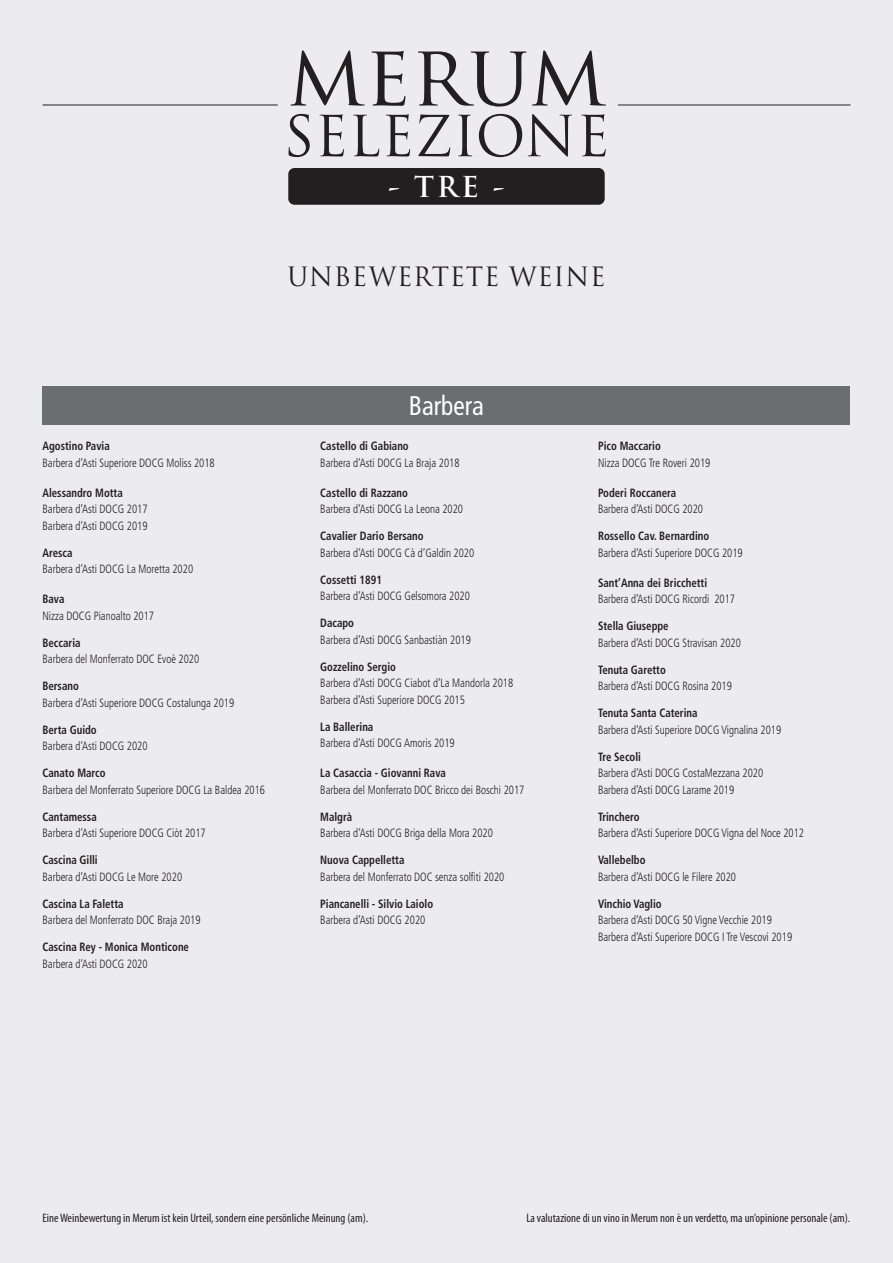
<style>
.page{position:relative;width:893px;height:1263px;background:#ececee}
.page>*{position:absolute;margin:0;border:0;box-sizing:border-box;transform-origin:0 0}
.t1{font:84.3px "Trajan Pro";color:#231f20}
.t2{font:55.05px "Trajan Pro";color:#231f20}
.t3{font:700 28.05px "Trajan Pro";color:#fff}
.t4{font:condensed 27px "Frutiger";color:#fff;scale:.94 1}
.t5{font:25.95px "Trajan";letter-spacing:.03em;color:#231f20}
.t6{font:condensed 12.3px "Myriad Pro";color:#231f20}
.Wein{font:300 condensed 12px "Frutiger";color:#231f20;scale:.9 1}
._4{font:700 condensed 12px "Frutiger";color:#231f20;scale:.9 1}
</style>
<div class="page">
<div style="left:288px;top:168px;width:317px;height:37px;background:#231f20;border-radius:6px"></div>
<div style="left:43px;top:386px;width:807px;height:38px;background:#6c6d70"></div>
<hr style="left:43px;top:105px;width:234px;height:1px;background:#231f20">
<hr style="left:618px;top:105px;width:232px;height:1px;background:#231f20">
<p class="t1" style="left:287px;top:21px;width:321px">merum</p>
<p class="t2" style="left:283px;top:101px;width:328px">SELEZIONE</p>
<p class="t3" style="left:388px;top:169px;width:118px">- TRE -</p>
<p class="t5" style="left:288px;top:261px;width:319px">UNBEWERTETE WEINE</p>
<p class="_4" style="left:43px;top:439px;width:76px">Agostino Pavia</p>
<p class="Wein" style="left:43px;top:456px;width:193px">Barbera d‘Asti Superiore DOCG Moliss 2018</p>
<p class="_4" style="left:43px;top:486px;width:91px">Alessandro Motta</p>
<p class="Wein" style="left:43px;top:502px;width:118px">Barbera d‘Asti DOCG 2017</p>
<p class="Wein" style="left:43px;top:519px;width:118px">Barbera d‘Asti DOCG 2019</p>
<p class="_4" style="left:43px;top:545px;width:35px">Aresca</p>
<p class="Wein" style="left:43px;top:562px;width:169px">Barbera d‘Asti DOCG La Moretta 2020</p>
<p class="_4" style="left:43px;top:592px;width:26px">Bava</p>
<p class="Wein" style="left:43px;top:609px;width:125px">Nizza DOCG Pianoalto 2017</p>
<p class="_4" style="left:43px;top:635px;width:44px">Beccaria</p>
<p class="Wein" style="left:43px;top:652px;width:176px">Barbera del Monferrato DOC Evoè 2020</p>
<p class="_4" style="left:43px;top:679px;width:42px">Bersano</p>
<p class="Wein" style="left:43px;top:696px;width:214px">Barbera d‘Asti Superiore DOCG Costalunga 2019</p>
<p class="_4" style="left:43px;top:722px;width:62px">Berta Guido</p>
<p class="Wein" style="left:43px;top:739px;width:118px">Barbera d‘Asti DOCG 2020</p>
<p class="_4" style="left:43px;top:766px;width:72px">Canato Marco</p>
<p class="Wein" style="left:43px;top:783px;width:249px">Barbera del Monferrato Superiore DOCG La Baldea 2016</p>
<p class="_4" style="left:43px;top:809px;width:62px">Cantamessa</p>
<p class="Wein" style="left:43px;top:826px;width:183px">Barbera d‘Asti Superiore DOCG Ciòt 2017</p>
<p class="_4" style="left:43px;top:853px;width:63px">Cascina Gilli</p>
<p class="Wein" style="left:43px;top:870px;width:157px">Barbera d‘Asti DOCG Le More 2020</p>
<p class="_4" style="left:43px;top:896px;width:92px">Cascina La Faletta</p>
<p class="Wein" style="left:43px;top:913px;width:177px">Barbera del Monferrato DOC Braja 2019</p>
<p class="_4" style="left:43px;top:940px;width:164px">Cascina Rey - Monica Monticone</p>
<p class="Wein" style="left:43px;top:957px;width:118px">Barbera d‘Asti DOCG 2020</p>
<p class="t4" style="left:409px;top:390px;width:81px">Barbera</p>
<p class="_4" style="left:320px;top:439px;width:100px">Castello di Gabiano</p>
<p class="Wein" style="left:320px;top:456px;width:156px">Barbera d‘Asti DOCG La Braja 2018</p>
<p class="_4" style="left:320px;top:486px;width:99px">Castello di Razzano</p>
<p class="Wein" style="left:320px;top:502px;width:160px">Barbera d‘Asti DOCG La Leona 2020</p>
<p class="_4" style="left:320px;top:529px;width:116px">Cavalier Dario Bersano</p>
<p class="Wein" style="left:320px;top:546px;width:173px">Barbera d‘Asti DOCG Cà d‘Galdin 2020</p>
<p class="_4" style="left:320px;top:572px;width:70px">Cossetti 1891</p>
<p class="Wein" style="left:320px;top:589px;width:168px">Barbera d‘Asti DOCG Gelsomora 2020</p>
<p class="_4" style="left:320px;top:616px;width:39px">Dacapo</p>
<p class="Wein" style="left:320px;top:633px;width:169px">Barbera d‘Asti DOCG Sanbastiàn 2019</p>
<p class="_4" style="left:320px;top:659px;width:86px">Gozzelino Sergio</p>
<p class="Wein" style="left:320px;top:676px;width:216px">Barbera d‘Asti DOCG Ciabot d‘La Mandorla 2018</p>
<p class="Wein" style="left:320px;top:693px;width:162px">Barbera d‘Asti Superiore DOCG 2015</p>
<p class="_4" style="left:320px;top:719px;width:60px">La Ballerina</p>
<p class="Wein" style="left:320px;top:736px;width:151px">Barbera d‘Asti DOCG Amoris 2019</p>
<p class="_4" style="left:320px;top:766px;width:141px">La Casaccia - Giovanni Rava</p>
<p class="Wein" style="left:320px;top:783px;width:228px">Barbera del Monferrato DOC Bricco dei Boschi 2017</p>
<p class="_4" style="left:320px;top:809px;width:37px">Malgrà</p>
<p class="Wein" style="left:320px;top:826px;width:193px">Barbera d‘Asti DOCG Briga della Mora 2020</p>
<p class="_4" style="left:320px;top:853px;width:95px">Nuova Cappelletta</p>
<p class="Wein" style="left:320px;top:870px;width:206px">Barbera del Monferrato DOC senza solfiti 2020</p>
<p class="_4" style="left:320px;top:896px;width:127px">Piancanelli - Silvio Laiolo</p>
<p class="Wein" style="left:320px;top:913px;width:118px">Barbera d‘Asti DOCG 2020</p>
<p class="_4" style="left:598px;top:439px;width:71px">Pico Maccario</p>
<p class="Wein" style="left:598px;top:456px;width:126px">Nizza DOCG Tre Roveri 2019</p>
<p class="_4" style="left:598px;top:486px;width:88px">Poderi Roccanera</p>
<p class="Wein" style="left:598px;top:502px;width:118px">Barbera d‘Asti DOCG 2020</p>
<p class="_4" style="left:598px;top:529px;width:125px">Rossello Cav. Bernardino</p>
<p class="Wein" style="left:598px;top:546px;width:162px">Barbera d‘Asti Superiore DOCG 2019</p>
<p class="_4" style="left:598px;top:575px;width:123px">Sant’Anna dei Bricchetti</p>
<p class="Wein" style="left:598px;top:592px;width:154px">Barbera d‘Asti DOCG Ricordi 2017</p>
<p class="_4" style="left:598px;top:619px;width:80px">Stella Giuseppe</p>
<p class="Wein" style="left:598px;top:636px;width:160px">Barbera d‘Asti DOCG Stravisan 2020</p>
<p class="_4" style="left:598px;top:662px;width:77px">Tenuta Garetto</p>
<p class="Wein" style="left:598px;top:679px;width:150px">Barbera d‘Asti DOCG Rosina 2019</p>
<p class="_4" style="left:598px;top:706px;width:112px">Tenuta Santa Caterina</p>
<p class="Wein" style="left:598px;top:723px;width:205px">Barbera d‘Asti Superiore DOCG Vignalina 2019</p>
<p class="_4" style="left:598px;top:749px;width:49px">Tre Secoli</p>
<p class="Wein" style="left:598px;top:766px;width:185px">Barbera d‘Asti DOCG CostaMezzana 2020</p>
<p class="Wein" style="left:598px;top:783px;width:153px">Barbera d‘Asti DOCG Larame 2019</p>
<p class="_4" style="left:598px;top:809px;width:48px">Trinchero</p>
<p class="Wein" style="left:598px;top:826px;width:230px">Barbera d‘Asti Superiore DOCG Vigna del Noce 2012</p>
<p class="_4" style="left:598px;top:853px;width:54px">Vallebelbo</p>
<p class="Wein" style="left:598px;top:870px;width:155px">Barbera d‘Asti DOCG le Filere 2020</p>
<p class="_4" style="left:598px;top:896px;width:72px">Vinchio Vaglio</p>
<p class="Wein" style="left:598px;top:913px;width:195px">Barbera d‘Asti DOCG 50 Vigne Vecchie 2019</p>
<p class="Wein" style="left:598px;top:930px;width:217px">Barbera d‘Asti Superiore DOCG I Tre Vescovi 2019</p>
<p class="t6" style="left:43px;top:1211px;width:327px">Eine Weinbewertung in Merum ist kein Urteil, sondern eine persönliche Meinung (am).</p>
<p class="t6" style="left:526px;top:1211px;width:325px">La valutazione di un vino in Merum non è un verdetto, ma un’opinione personale (am).</p>
</div>
